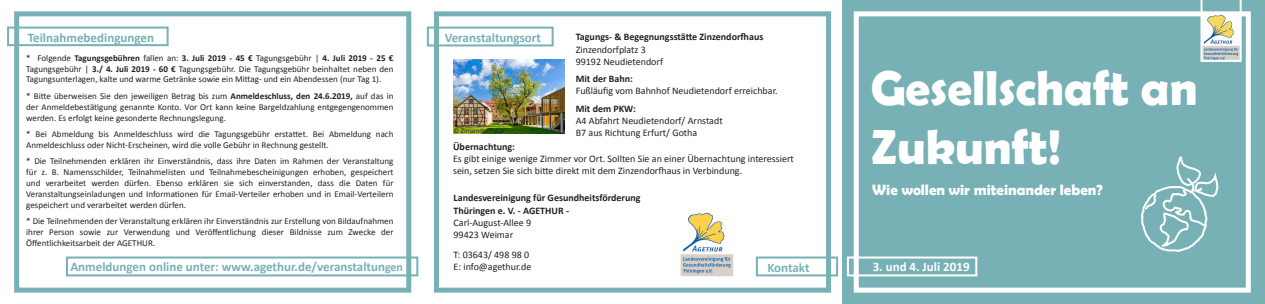
<style>
.page{position:relative;width:1265px;height:304px;background:#fff}
.page>*{position:absolute;margin:0;border:0;box-sizing:border-box;transform-origin:0 0}
.t1{font:700 49px/58.8px "Berlin Sans FB Demi";color:#fff}
.t2{font:700 15px "Berlin Sans FB Demi";color:#fff}
.t3{font:700 13px "Calibri";color:#77b1b6}
.t4{font:700 13px "Calibri";color:#fff}
.t5{font:10px/12px "Calibri";color:#231f20}
.t6{font:700 10px/12px "Calibri";color:#231f20}
.t7{font:9px/10.8px "Calibri";color:#231f20;text-align:justify}
.t8{font:7px "Calibri";color:#231f20}
.s1{font-weight:700}
.s2{font-size:12px}
</style>
<div class="page">
<div style="left:842px;top:0;width:422px;height:303px;background:#77b1b6"></div>
<div style="left:853px;top:11px;width:397px;height:281px;border:5px solid #fff"></div>
<svg style="left:1200px;top:0;width:41px;height:62px"></svg>
<div style="left:846px;top:256px;width:131px;height:20px;border:2px solid #fff"></div>
<svg style="left:1141px;top:156px;width:78px;height:96px"></svg>
<div style="left:14px;top:11px;width:397px;height:281px;border:5px solid #77b1b6"></div>
<div style="left:434px;top:11px;width:397px;height:281px;border:5px solid #77b1b6"></div>
<div style="left:427px;top:27px;width:126px;height:19px;border:2px solid #77b1b6"></div>
<div style="left:755px;top:256px;width:83px;height:20px;border:2px solid #77b1b6"></div>
<div style="left:7px;top:27px;width:161px;height:19px;border:2px solid #77b1b6"></div>
<div style="left:66px;top:256px;width:352px;height:20px;border:2px solid #77b1b6"></div>
<img style="left:453px;top:59px;width:111px;height:75px">
<img style="left:680px;top:212px;width:53px;height:65px">
<p class="t3" style="left:28px;top:29px;width:128px">Teilnahmebedingungen</p>
<p class="t7" style="left:26px;top:52px;width:369px">* Folgende <span class="s1">Tagungsgebühren</span> fallen an: <span class="s1">3. Juli 2019 - 45 €</span> Tagungsgebühr | <span class="s1">4. Juli 2019 - 25 € </span>Tagungsgebühr | <span class="s1">3./ 4. Juli 2019 - 60 €</span> Tagungsgebühr. Die Tagungsgebühr beinhaltet neben den Tagungsunterlagen, kalte und warme Getränke sowie ein Mittag- und ein Abendessen (nur Tag 1).</p>
<p class="t7" style="left:26px;top:90px;width:369px">* Bitte überweisen Sie den jeweiligen Betrag bis zum <span class="s1">Anmeldeschluss, den 24.6.2019,</span> auf das in der Anmeldebestätigung genannte Konto. Vor Ort kann keine Bargeldzahlung entgegengenommen werden. Es erfolgt keine gesonderte Rechnungslegung.</p>
<p class="t7" style="left:26px;top:128px;width:369px">* Bei Abmeldung bis Anmeldeschluss wird die Tagungsgebühr erstattet. Bei Abmeldung nach<br>Anmeldeschluss oder Nicht-Erscheinen, wird die volle Gebühr in Rechnung gestellt.</p>
<p class="t7" style="left:26px;top:156px;width:369px">* Die Teilnehmenden erklären ihr Einverständnis, dass ihre Daten im Rahmen der Veranstaltung für z. B. Namensschilder, Teilnahmelisten und Teilnahmebescheinigungen erhoben, gespeichert und verarbeitet werden dürfen. Ebenso erklären sie sich einverstanden, dass die Daten für Veranstaltungseinladungen und Informationen für Email-Verteiler erhoben und in Email-Verteilern gespeichert und verarbeitet werden dürfen.</p>
<p class="t7" style="left:26px;top:215px;width:369px">* Die Teilnehmenden der Veranstaltung erklären ihr Einverständnis zur Erstellung von Bildaufnahmen ihrer Person sowie zur Verwendung und Veröffentlichung dieser Bildnisse zum Zwecke der Öffentlichkeitsarbeit der AGETHUR.</p>
<p class="t3" style="left:70px;top:258px;width:334px">Anmeldungen online unter: www.agethur.de/veranstaltun<span class="s2">gen</span></p>
<p class="t3" style="left:444px;top:29px;width:98px">Veranstaltungsort</p>
<p class="t8" style="left:453px;top:126px;width:53px">© Zinsendorfhaus</p>
<p class="t6" style="left:575px;top:31px;width:189px">Tagungs- &amp; Begegnungsstätte Zinzendorfhaus</p>
<p class="t5" style="left:575px;top:43px;width:72px">Zinzendorfplatz 3</p>
<p class="t5" style="left:575px;top:55px;width:89px">99192 Neudietendorf</p>
<p class="t6" style="left:575px;top:73px;width:59px">Mit der Bahn:</p>
<p class="t5" style="left:575px;top:85px;width:203px">Fußläufig vom Bahnhof Neudietendorf erreichbar.</p>
<p class="t6" style="left:575px;top:102px;width:62px">Mit dem PKW:</p>
<p class="t5" style="left:575px;top:114px;width:148px">A4 Abfahrt Neudietendorf/ Arnstadt</p>
<p class="t5" style="left:575px;top:126px;width:123px">B7 aus Richtung Erfurt/ Gotha</p>
<p class="t6" style="left:453px;top:140px;width:63px">Übernachtung:</p>
<p class="t5" style="left:453px;top:153px;width:342px">Es gibt einige wenige Zimmer vor Ort. Sollten Sie an einer Übernachtung interessiert sein, setzen Sie sich bitte direkt mit dem Zinzendorfhaus in Verbindung.</p>
<p class="t6" style="left:453px;top:192px;width:189px">Landesvereinigung für Gesundheitsförderung<br>Thüringen e. V. - AGETHUR -</p>
<p class="t5" style="left:453px;top:216px;width:79px">Carl-August-Allee 9</p>
<p class="t5" style="left:453px;top:228px;width:61px">99423 Weimar</p>
<p class="t5" style="left:453px;top:248px;width:77px">T: 03643/ 498 98 0</p>
<p class="t5" style="left:453px;top:260px;width:79px">E: info@agethur.de</p>
<p class="t3" style="left:767px;top:259px;width:44px">Kontakt</p>
<p class="t1" style="left:870px;top:57px;width:328px">Gesellschaft an<br>Zukunft!</p>
<p class="t2" style="left:872px;top:181px;width:232px">Wie wollen wir miteinander leben?</p>
<p class="t4" style="left:872px;top:258px;width:98px">3. und 4. Juli 2019</p>
</div>
